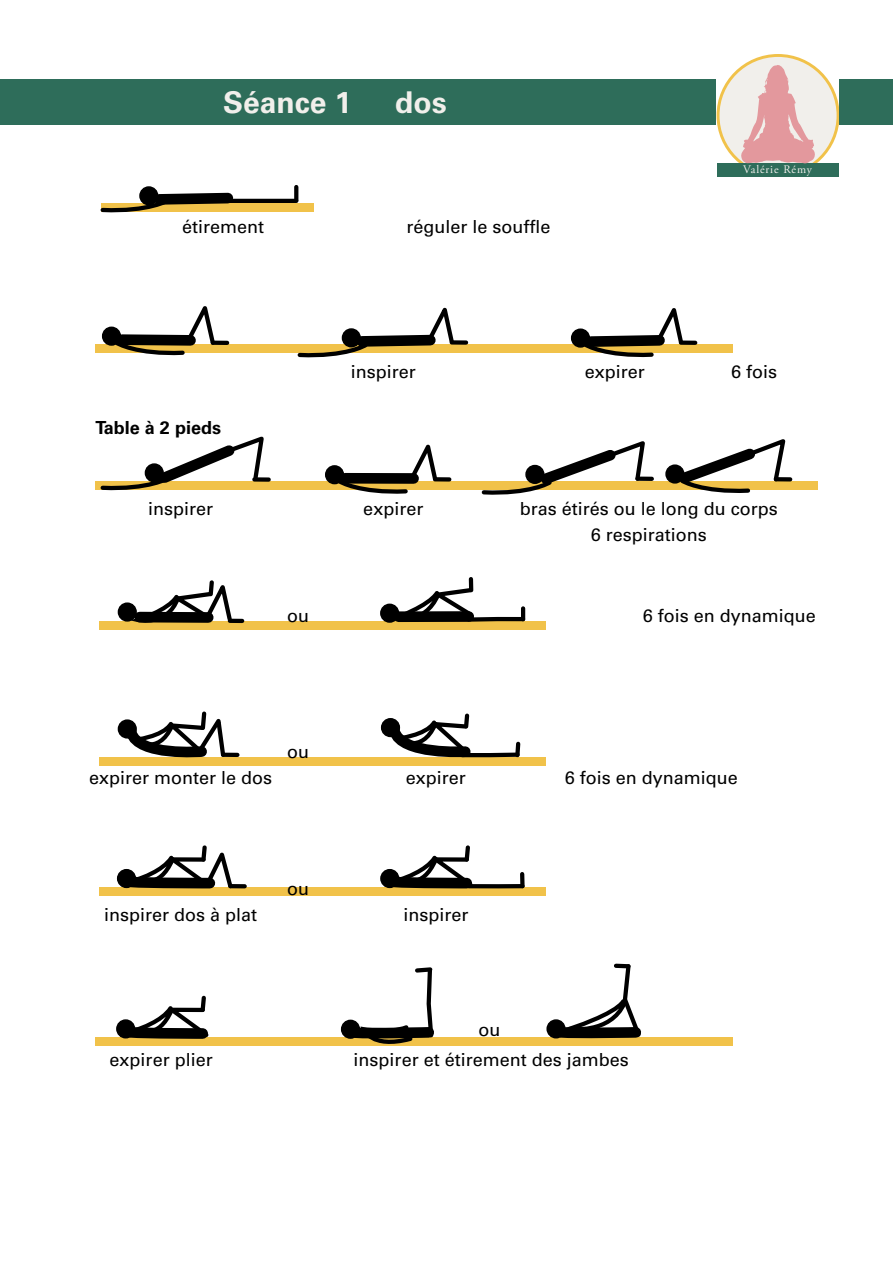
<style>
.page{position:relative;width:893px;height:1263px;background:#fff}
.page>*{position:absolute;margin:0;border:0;box-sizing:border-box;transform-origin:0 0}
.t1{font:700 30px "Univers";color:#f1efeb}
.t2{font:18px/25.8px "Univers";color:#000;text-align:center}
.t3{font:700 18px "Univers";color:#000}
.t4{font:11.55px "Adobe Garamond Pro";letter-spacing:.075em;color:#f1efeb}
</style>
<div class="page">
<div style="left:101px;top:203px;width:212px;height:8px;background:#f1c24a"></div>
<div style="left:99px;top:622px;width:447px;height:8px;background:#f1c24a"></div>
<div style="left:99px;top:757px;width:447px;height:9px;background:#f1c24a"></div>
<div style="left:99px;top:887px;width:447px;height:9px;background:#f1c24a"></div>
<div style="left:95px;top:344px;width:637px;height:9px;background:#f1c24a"></div>
<div style="left:95px;top:1037px;width:637px;height:9px;background:#f1c24a"></div>
<div style="left:95px;top:481px;width:722px;height:8px;background:#f1c24a"></div>
<div style="left:139px;top:186px;width:19px;height:19px;border:2px solid #000;border-radius:50%"></div>
<svg style="left:294px;top:187px;width:4px;height:13px"></svg>
<hr style="left:226px;top:199px;width:70px;height:4px;background:#000">
<svg style="left:100px;top:187px;width:139px;height:26px"></svg>
<div style="left:117px;top:869px;width:19px;height:19px;border:2px solid #000;border-radius:50%"></div>
<svg style="left:236px;top:884px;width:9px;height:4px"></svg>
<svg style="left:120px;top:845px;width:116px;height:44px"></svg>
<div style="left:380px;top:869px;width:19px;height:19px;border:2px solid #000;border-radius:50%"></div>
<svg style="left:383px;top:845px;width:142px;height:44px"></svg>
<div style="left:116px;top:1019px;width:19px;height:19px;border:2px solid #000;border-radius:50%"></div>
<svg style="left:119px;top:995px;width:90px;height:44px"></svg>
<div style="left:341px;top:1020px;width:19px;height:19px;border:2px solid #000;border-radius:50%"></div>
<svg style="left:344px;top:967px;width:90px;height:77px"></svg>
<div style="left:547px;top:1020px;width:18px;height:18px;background:#000;border-radius:50%"></div>
<div style="left:546px;top:1019px;width:20px;height:19px;border:2px solid #000;border-radius:50%"></div>
<svg style="left:550px;top:963px;width:91px;height:76px"></svg>
<div style="left:118px;top:603px;width:18px;height:18px;background:#000;border-radius:50%"></div>
<div style="left:118px;top:602px;width:19px;height:20px;border:2px solid #000;border-radius:50%"></div>
<hr style="left:230px;top:619px;width:12px;height:4px;background:#000">
<svg style="left:134px;top:580px;width:101px;height:43px"></svg>
<div style="left:381px;top:604px;width:17px;height:18px;background:#000;border-radius:50%"></div>
<div style="left:380px;top:604px;width:19px;height:19px;border:2px solid #000;border-radius:50%"></div>
<hr style="left:469px;top:579px;width:4px;height:11px;background:#000">
<svg style="left:391px;top:585px;width:136px;height:38px"></svg>
<div style="left:103px;top:327px;width:17px;height:18px;background:#000;border-radius:50%"></div>
<div style="left:102px;top:327px;width:19px;height:19px;border:2px solid #000;border-radius:50%"></div>
<hr style="left:213px;top:341px;width:14px;height:4px;background:#000">
<svg style="left:111px;top:306px;width:107px;height:50px"></svg>
<div style="left:452px;top:340px;width:14px;height:5px;background:#000"></div>
<svg style="left:297px;top:307px;width:160px;height:51px"></svg>
<div style="left:572px;top:329px;width:17px;height:18px;background:#000;border-radius:50%"></div>
<div style="left:571px;top:328px;width:19px;height:20px;border:2px solid #000;border-radius:50%"></div>
<div style="left:681px;top:340px;width:14px;height:5px;background:#000"></div>
<svg style="left:580px;top:308px;width:106px;height:50px"></svg>
<div style="left:254px;top:477px;width:15px;height:5px;background:#000"></div>
<svg style="left:98px;top:436px;width:169px;height:55px"></svg>
<svg style="left:648px;top:477px;width:4px;height:4px"></svg>
<svg style="left:479px;top:441px;width:169px;height:54px"></svg>
<div style="left:666px;top:465px;width:18px;height:18px;background:#000;border-radius:50%"></div>
<div style="left:665px;top:464px;width:19px;height:20px;border:2px solid #000;border-radius:50%"></div>
<svg style="left:672px;top:439px;width:117px;height:54px"></svg>
<div style="left:326px;top:466px;width:17px;height:18px;background:#000;border-radius:50%"></div>
<div style="left:325px;top:465px;width:19px;height:19px;border:2px solid #000;border-radius:50%"></div>
<div style="left:435px;top:477px;width:14px;height:5px;background:#000"></div>
<svg style="left:336px;top:444px;width:104px;height:50px"></svg>
<hr style="left:223px;top:753px;width:14px;height:4px;background:#000">
<svg style="left:118px;top:711px;width:110px;height:47px"></svg>
<div style="left:381px;top:718px;width:19px;height:19px;border:2px solid #000;border-radius:50%"></div>
<svg style="left:382px;top:713px;width:139px;height:45px"></svg>
<div style="left:0;top:79px;width:893px;height:45px;background:#2e6d5a"></div>
<div style="left:716px;top:54px;width:123px;height:122px;background:#fff"></div>
<div style="left:717px;top:54px;width:122px;height:122px;background:#f1c24a;border-radius:50%"></div>
<div style="left:719px;top:57px;width:118px;height:117px;background:#f1efeb;border-radius:50%"></div>
<div style="left:717px;top:163px;width:122px;height:13px;background:#2e6d5a"></div>
<svg style="left:741px;top:65px;width:75px;height:99px"></svg>
<h1 class="t1" style="left:223px;top:85px;width:130px">Séance 1</h1>
<h1 class="t1" style="left:395px;top:85px;width:53px">dos</h1>
<p class="t2" style="left:182px;top:214px;width:84px">étirement</p>
<p class="t2" style="left:406px;top:214px;width:146px">réguler le souffle</p>
<p class="t4" style="left:743px;top:162px;width:70px">Valérie Rémy</p>
<p class="t3" style="left:96px;top:417px;width:127px">Table à 2 pieds</p>
<p class="t2" style="left:351px;top:359px;width:67px">inspirer</p>
<p class="t2" style="left:585px;top:359px;width:62px">expirer</p>
<p class="t2" style="left:731px;top:359px;width:48px">6 fois</p>
<p class="t2" style="left:148px;top:496px;width:67px">inspirer</p>
<p class="t2" style="left:363px;top:496px;width:62px">expirer</p>
<p class="t2" style="left:520px;top:496px;width:260px">bras étirés ou le long du corps<br>6 respirations</p>
<p class="t2" style="left:287px;top:603px;width:23px">ou</p>
<p class="t2" style="left:643px;top:603px;width:175px">6 fois en dynamique</p>
<p class="t2" style="left:287px;top:739px;width:23px">ou</p>
<p class="t2" style="left:89px;top:765px;width:185px">expirer monter le dos</p>
<p class="t2" style="left:406px;top:765px;width:62px">expirer</p>
<p class="t2" style="left:565px;top:765px;width:175px">6 fois en dynamique</p>
<p class="t2" style="left:287px;top:876px;width:23px">ou</p>
<p class="t2" style="left:104px;top:902px;width:155px">inspirer dos à plat</p>
<p class="t2" style="left:403px;top:902px;width:67px">inspirer</p>
<p class="t2" style="left:478px;top:1017px;width:23px">ou</p>
<p class="t2" style="left:110px;top:1047px;width:105px">expirer plier</p>
<p class="t2" style="left:354px;top:1047px;width:277px">inspirer et étirement des jambes</p>
</div>
